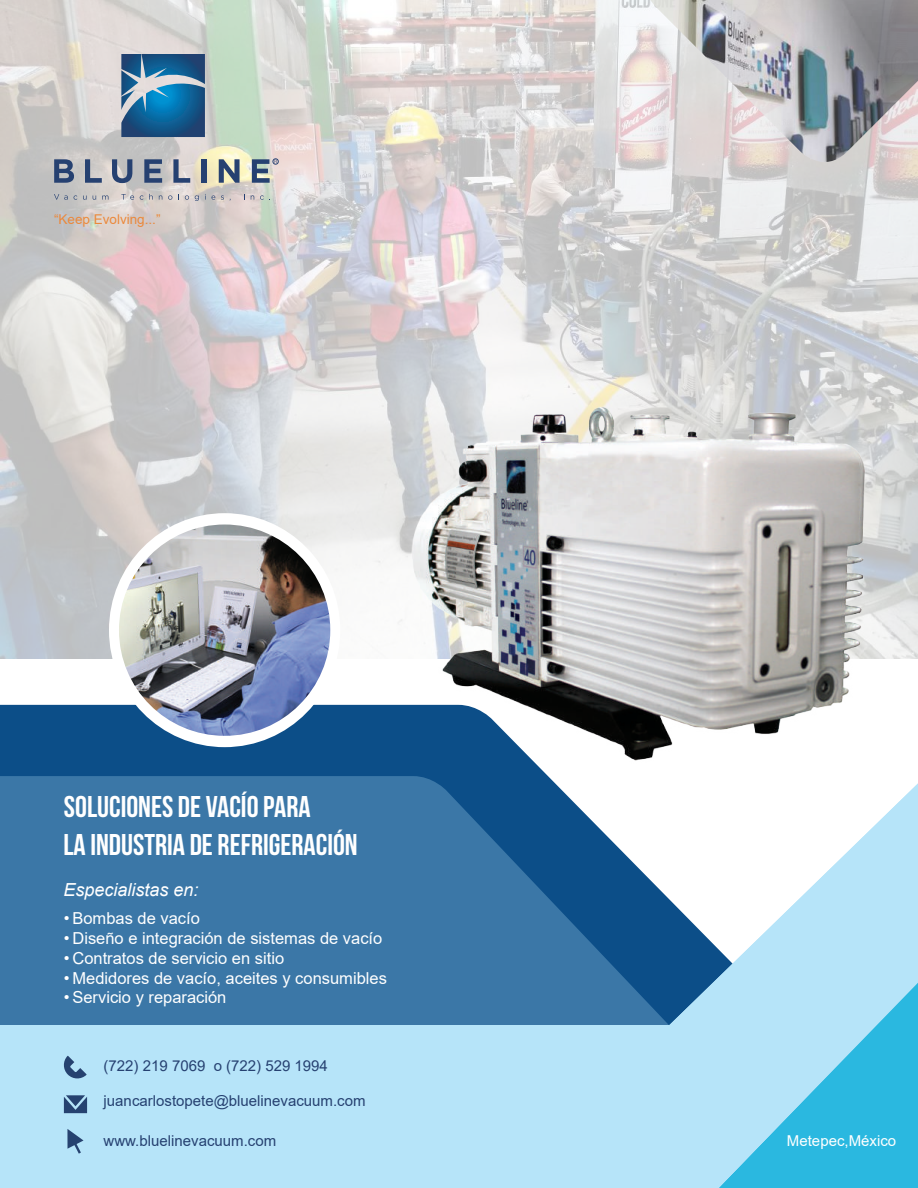
<style>
.page{position:relative;width:918px;height:1188px;background:#fff}
.page>*{position:absolute;margin:0;border:0;box-sizing:border-box;transform-origin:0 0}
.t1{font:30px "Bebas Neue";color:#fff}
.t2{font:italic 18px "Arial";color:#fff}
.t3{font:16.5px "Arial";color:#fff}
.t4{font:15px "Arial";color:#264171}
.t5{font:15px "Arial";color:#fff}
.t6{font:13.5px "Arial";color:#eb893b}
</style>
<div class="page">
<div style="left:0;top:705px;width:332px;height:71px;background:#0c4e88"></div>
<div style="left:0;top:776px;width:502px;height:250px;background:#3b77a7"></div>
<div style="left:0;top:1026px;width:918px;height:162px;background:#b6e4f9"></div>
<svg style="left:502px;top:783px;width:416px;height:405px;fill:#b6e4f9"></svg>
<svg style="left:63px;top:1056px;width:24px;height:23px"></svg>
<svg style="left:64px;top:1095px;width:23px;height:18px"></svg>
<svg style="left:67px;top:1129px;width:17px;height:25px"></svg>
<img style="left:0;top:0;width:918px;height:659px">
<div style="left:109px;top:513px;width:231px;height:234px;background:#fff;border-radius:50%"></div>
<svg style="left:54px;top:159px;width:20px;height:24px"></svg>
<svg style="left:85px;top:159px;width:17px;height:24px"></svg>
<svg style="left:112px;top:159px;width:20px;height:24px"></svg>
<svg style="left:144px;top:159px;width:18px;height:24px"></svg>
<svg style="left:173px;top:159px;width:17px;height:24px"></svg>
<div style="left:201px;top:159px;width:5px;height:24px;background:#264171"></div>
<svg style="left:219px;top:159px;width:21px;height:24px"></svg>
<svg style="left:252px;top:159px;width:26px;height:24px"></svg>
<svg style="left:54px;top:194px;width:14px;height:6px"></svg>
<svg style="left:74px;top:195px;width:3px;height:5px"></svg>
<svg style="left:83px;top:196px;width:4px;height:4px"></svg>
<svg style="left:93px;top:196px;width:3px;height:4px"></svg>
<svg style="left:102px;top:195px;width:6px;height:5px"></svg>
<svg style="left:121px;top:194px;width:13px;height:6px"></svg>
<svg style="left:140px;top:195px;width:3px;height:5px"></svg>
<svg style="left:149px;top:194px;width:4px;height:6px"></svg>
<svg style="left:159px;top:195px;width:3px;height:5px"></svg>
<svg style="left:168px;top:195px;width:4px;height:5px"></svg>
<svg style="left:185px;top:195px;width:4px;height:5px"></svg>
<svg style="left:195px;top:195px;width:4px;height:6px"></svg>
<svg style="left:212px;top:195px;width:3px;height:5px"></svg>
<svg style="left:221px;top:195px;width:3px;height:5px"></svg>
<svg style="left:251px;top:195px;width:3px;height:5px"></svg>
<svg style="left:260px;top:195px;width:10px;height:5px"></svg>
<svg style="left:121px;top:54px;width:84px;height:83px;background:#34709c"></svg>
<img style="left:119px;top:525px;width:211px;height:211px;border-radius:106px">
<img style="left:332px;top:343px;width:571px;height:452px">
<img style="left:650px;top:0;width:268px;height:166px">
<p class="t6" style="left:54px;top:210px;width:108px">“Keep Evolving...”</p>
<h1 class="t1" style="left:64px;top:790px;width:248px">SOLUCIONES DE VACÍO PARA</h1>
<h1 class="t1" style="left:63px;top:828px;width:296px">LA INDUSTRIA DE REFRIGERACIÓN</h1>
<p class="t2" style="left:63px;top:878px;width:137px">Especialistas en:</p>
<p class="t3" style="left:64px;top:907px;width:138px">• Bombas de vacío</p>
<p class="t3" style="left:64px;top:927px;width:320px">• Diseño e integración de sistemas de vacío</p>
<p class="t3" style="left:64px;top:947px;width:222px">• Contratos de servicio en sitio</p>
<p class="t3" style="left:64px;top:966px;width:325px">• Medidores de vacío, aceites y consumibles</p>
<p class="t3" style="left:64px;top:986px;width:164px">• Servicio y reparación</p>
<p class="t4" style="left:104px;top:1056px;width:226px">(722) 219 7069 o (722) 529 1994</p>
<p class="t4" style="left:104px;top:1091px;width:263px">juancarlostopete@bluelinevacuum.com</p>
<p class="t4" style="left:104px;top:1130px;width:174px">www.bluelinevacuum.com</p>
<p class="t5" style="left:787px;top:1130px;width:111px">Metepec,México</p>
</div>
